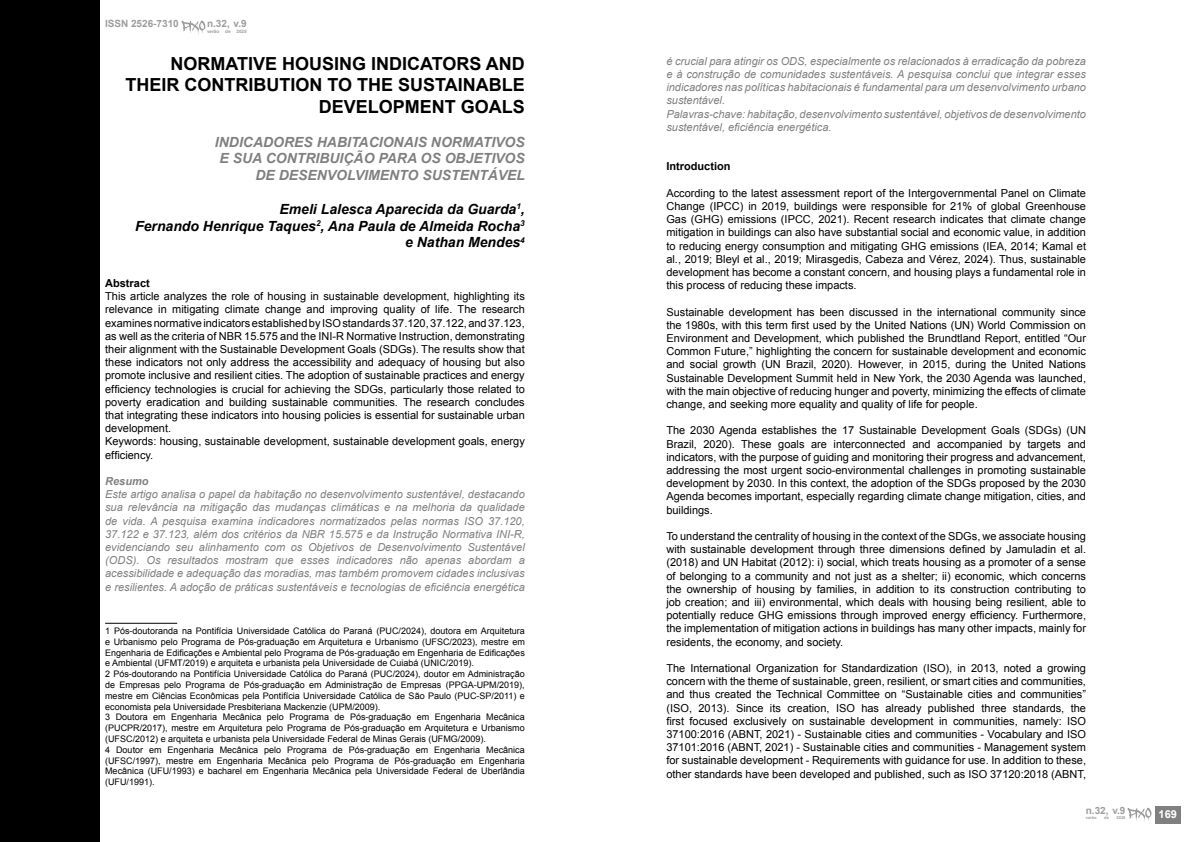
<style>
.page{position:relative;width:1191px;height:842px;background:#fff}
.page>*{position:absolute;margin:0;border:0;box-sizing:border-box;transform-origin:0 0}
.t1{font:700 18px/21.6px "Arial";color:#000;text-align:right}
.t2{font:italic 700 14px/16.8px "Arial";color:#818080;text-align:right}
.t3{font:italic 700 14px/16.8px "Arial";color:#000;text-align:right}
.t4{font:11px/13.2px "Arial";color:#000;text-align:justify}
.t5{font:italic 11px/13.2px "Arial";color:#818080;text-align:justify}
.t6{font:700 11px "Arial";color:#000}
.t7{font:italic 700 11px "Arial";color:#808080}
.t8{font:700 11px "Arial";color:#fff}
.t9{font:700 10px "Arial";color:#9d9d9c}
.t10{font:9px/10.8px "Arial";color:#000}
.t11{font:700 4.6px "Arial";color:#9d9d9c}
.t12{font:700 4px "Arial";color:#9d9d9c}
</style>
<div class="page">
<div style="left:0;top:0;width:99px;height:841px;background:#000"></div>
<hr style="left:105px;top:623px;width:72px;height:1px;background:#000">
<div style="left:1155px;top:806px;width:25px;height:17px;background:#808080"></div>
<svg style="left:1127px;top:808px;width:24px;height:13px"></svg>
<svg style="left:181px;top:21px;width:24px;height:13px"></svg>
<p class="t9" style="left:105px;top:17px;width:75px">ISSN 2526-7310</p>
<p class="t9" style="left:207px;top:17px;width:41px">n.32, v.9</p>
<p class="t11" style="left:207px;top:28px;width:14px">verão</p>
<p class="t11" style="left:225px;top:28px;width:7px">de</p>
<p class="t11" style="left:236px;top:28px;width:12px">2025</p>
<h1 class="t1" style="left:125px;top:53px;width:401px">NORMATIVE HOUSING INDICATORS AND<br>THEIR CONTRIBUTION TO THE SUSTAINABLE<br>DEVELOPMENT GOALS</h1>
<p class="t2" style="left:215px;top:134px;width:312px">INDICADORES HABITACIONAIS NORMATIVOS<br>E SUA CONTRIBUIÇÃO PARA OS OBJETIVOS<br>DE DESENVOLVIMENTO SUSTENTÁVEL</p>
<p class="t3" style="left:135px;top:201px;width:391px">Emeli Lalesca Aparecida da Guarda<sup>1</sup>,<br>Fernando Henrique Taques<sup>2</sup>, Ana Paula de Almeida Rocha<sup>3 </sup>e Nathan Mendes<sup>4</sup></p>
<p class="t6" style="left:105px;top:276px;width:46px">Abstract</p>
<p class="t4" style="left:105px;top:290px;width:421px;text-align:left">This article analyzes the role of housing in sustainable development, highlighting its relevance in mitigating climate change and improving quality of life. The research examines normative indicators established by ISO standards 37.120, 37.122, and 37.123, as well as the criteria of NBR 15.575 and the INI-R Normative Instruction, demonstrating their alignment with the Sustainable Development Goals (SDGs). The results show that these indicators not only address the accessibility and adequacy of housing but also promote inclusive and resilient cities. The adoption of sustainable practices and energy efficiency technologies is crucial for achieving the SDGs, particularly those related to poverty eradication and building sustainable communities. The research concludes that integrating these indicators into housing policies is essential for sustainable urban development.<br>Keywords: housing, sustainable development, sustainable development goals, energy efficiency.</p>
<p class="t7" style="left:105px;top:474px;width:45px">Resumo</p>
<p class="t5" style="left:105px;top:488px;width:421px">Este artigo analisa o papel da habitação no desenvolvimento sustentável, destacando sua relevância na mitigação das mudanças climáticas e na melhoria da qualidade de vida. A pesquisa examina indicadores normatizados pelas normas ISO 37.120, 37.122 e 37.123, além dos critérios da NBR 15.575 e da Instrução Normativa INI-R, evidenciando seu alinhamento com os Objetivos de Desenvolvimento Sustentável (ODS). Os resultados mostram que esses indicadores não apenas abordam a acessibilidade e adequação das moradias, mas também promovem cidades inclusivas e resilientes. A adoção de práticas sustentáveis e tecnologias de eficiência energética</p>
<p class="t10" style="left:105px;top:626px;width:421px">1 Pós-doutoranda na Pontifícia Universidade Católica do Paraná (PUC/2024), doutora em Arquitetura e Urbanismo pelo Programa de Pós-graduação em Arquitetura e Urbanismo (UFSC/2023), mestre em Engenharia de Edificações e Ambiental pelo Programa de Pós-graduação em Engenharia de Edificações e Ambiental (UFMT/2019) e arquiteta e urbanista pela Universidade de Cuiabá (UNIC/2019).<br>2 Pós-doutorando na Pontifícia Universidade Católica do Paraná (PUC/2024), doutor em Administração de Empresas pelo Programa de Pós-graduação em Administração de Empresas (PPGA-UPM/2019), mestre em Ciências Econômicas pela Pontifícia Universidade Católica de São Paulo (PUC-SP/2011) e economista pela Universidade Presbiteriana Mackenzie (UPM/2009).<br>3 Doutora em Engenharia Mecânica pelo Programa de Pós-graduação em Engenharia Mecânica (PUCPR/2017), mestre em Arquitetura pelo Programa de Pós-graduação em Arquitetura e Urbanismo (UFSC/2012) e arquiteta e urbanista pela Universidade Federal de Minas Gerais (UFMG/2009).<br>4 Doutor em Engenharia Mecânica pelo Programa de Pós-graduação em Engenharia Mecânica (UFSC/1997), mestre em Engenharia Mecânica pelo Programa de Pós-graduação em Engenharia Mecânica (UFU/1993) e bacharel em Engenharia Mecânica pela Universidade Federal de Uberlândia (UFU/1991).</p>
<p class="t5" style="left:666px;top:54px;width:421px;text-align:left">é crucial para atingir os ODS, especialmente os relacionados à erradicação da pobreza e à construção de comunidades sustentáveis. A pesquisa conclui que integrar esses indicadores nas políticas habitacionais é fundamental para um desenvolvimento urbano sustentável.<br>Palavras-chave: habitação, desenvolvimento sustentável, objetivos de desenvolvimento sustentável, eficiência energética.</p>
<p class="t6" style="left:666px;top:159px;width:66px">Introduction</p>
<p class="t4" style="left:666px;top:186px;width:421px">According to the latest assessment report of the Intergovernmental Panel on Climate Change (IPCC) in 2019, buildings were responsible for 21% of global Greenhouse Gas (GHG) emissions (IPCC, 2021). Recent research indicates that climate change mitigation in buildings can also have substantial social and economic value, in addition to reducing energy consumption and mitigating GHG emissions (IEA, 2014; Kamal et al., 2019; Bleyl et al., 2019; Mirasgedis, Cabeza and Vérez, 2024). Thus, sustainable development has become a constant concern, and housing plays a fundamental role in this process of reducing these impacts.</p>
<p class="t4" style="left:666px;top:305px;width:421px">Sustainable development has been discussed in the international community since the 1980s, with this term first used by the United Nations (UN) World Commission on Environment and Development, which published the Brundtland Report, entitled “Our Common Future,” highlighting the concern for sustainable development and economic and social growth (UN Brazil, 2020). However, in 2015, during the United Nations Sustainable Development Summit held in New York, the 2030 Agenda was launched, with the main objective of reducing hunger and poverty, minimizing the effects of climate change, and seeking more equality and quality of life for people.</p>
<p class="t4" style="left:666px;top:424px;width:421px">The 2030 Agenda establishes the 17 Sustainable Development Goals (SDGs) (UN Brazil, 2020). These goals are interconnected and accompanied by targets and indicators, with the purpose of guiding and monitoring their progress and advancement, addressing the most urgent socio-environmental challenges in promoting sustainable development by 2030. In this context, the adoption of the SDGs proposed by the 2030<br>Agenda becomes important, especially regarding climate change mitigation, cities, and buildings.</p>
<p class="t4" style="left:666px;top:530px;width:421px">To understand the centrality of housing in the context of the SDGs, we associate housing with sustainable development through three dimensions defined by Jamuladin et al. (2018) and UN Habitat (2012): i) social, which treats housing as a promoter of a sense of belonging to a community and not just as a shelter; ii) economic, which concerns the ownership of housing by families, in addition to its construction contributing to job creation; and iii) environmental, which deals with housing being resilient, able to potentially reduce GHG emissions through improved energy efficiency. Furthermore, the implementation of mitigation actions in buildings has many other impacts, mainly for residents, the economy, and society.</p>
<p class="t4" style="left:666px;top:662px;width:421px">The International Organization for Standardization (ISO), in 2013, noted a growing concern with the theme of sustainable, green, resilient, or smart cities and communities, and thus created the Technical Committee on “Sustainable cities and communities” (ISO, 2013). Since its creation, ISO has already published three standards, the first focused exclusively on sustainable development in communities, namely: ISO 37100:2016 (ABNT, 2021) - Sustainable cities and communities - Vocabulary and ISO 37101:2016 (ABNT, 2021) - Sustainable cities and communities - Management system for sustainable development - Requirements with guidance for use. In addition to these, other standards have been developed and published, such as ISO 37120:2018 (ABNT,</p>
<p class="t9" style="left:1085px;top:804px;width:41px">n.32, v.9</p>
<p class="t12" style="left:1085px;top:815px;width:12px">verão</p>
<p class="t12" style="left:1104px;top:815px;width:6px">de</p>
<p class="t12" style="left:1116px;top:815px;width:10px">2025</p>
<p class="t8" style="left:1158px;top:807px;width:20px">169</p>
</div>
